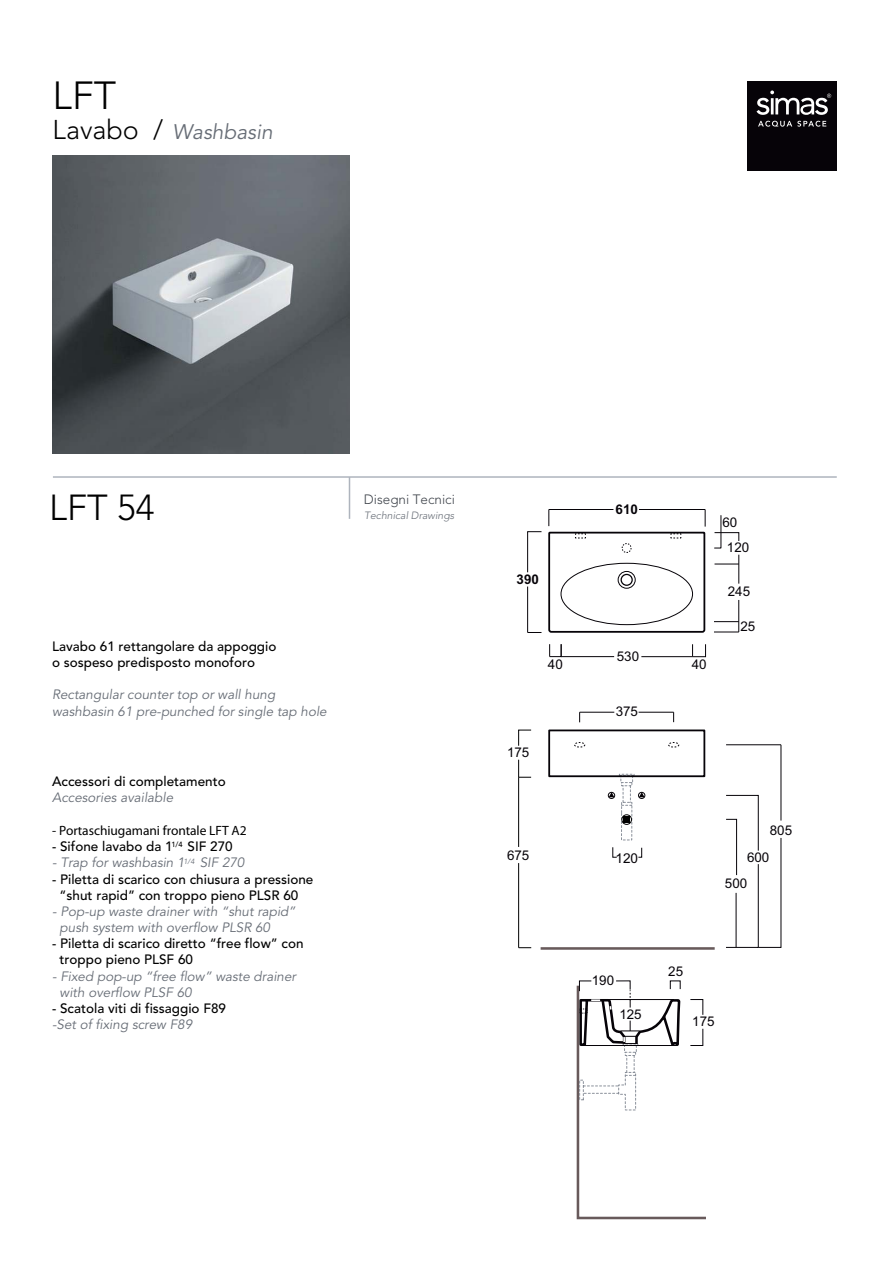
<style>
.page{position:relative;width:893px;height:1263px;background:#fff}
.page>*{position:absolute;margin:0;border:0;box-sizing:border-box;transform-origin:0 0}
.t1{font:300 39px "Avenir";color:#000}
.t2{font:300 36px "Avenir";color:#000}
.t3{font:italic 21px "Avenir";color:#676d76}
.t4{font:13.65px "Arial";color:#060308}
.t5{font:500 13.5px/16.2px "Avenir";color:#000}
.t6{font:italic 13.5px/16.2px "Avenir";color:#676d76}
.t7{font:13.5px "Myriad Pro";letter-spacing:-.005em;color:#000}
.t8{font:300 13.5px "Avenir";color:#41464d}
.t9{font:13.35px/24.8px "Arial";color:#060308}
.t10{font:700 13.35px "Arial";color:#060308}
.t11{font:italic 300 10.5px "Avenir";color:#676d76}
.t12{font:500 7.5px "Avenir";color:#000}
.t13{font:italic 7.5px "Avenir";color:#676d76}
.s1{font-weight:300;font-style:normal;font-size:27px;color:#000}
</style>
<div class="page">
<hr style="left:53px;top:476px;width:784px;height:2px;background:#aeb4bd">
<hr style="left:349px;top:477px;width:1px;height:42px;background:#aeb4bd">
<div style="left:747px;top:81px;width:90px;height:89px;background:#060308"></div>
<svg style="left:756px;top:91px;width:75px;height:24px"></svg>
<svg style="left:758px;top:121px;width:68px;height:6px"></svg>
<img style="left:52px;top:156px;width:298px;height:297px">
<svg style="left:612px;top:847px;width:5px;height:11px"></svg>
<svg style="left:638px;top:847px;width:4px;height:11px"></svg>
<hr style="left:738px;top:600px;width:1px;height:32px;background:#060308">
<svg style="left:714px;top:621px;width:25px;height:1px"></svg>
<svg style="left:714px;top:555px;width:25px;height:29px"></svg>
<div style="left:574px;top:742px;width:11px;height:5px;border:1px dashed #060308;border-radius:50%"></div>
<div style="left:668px;top:742px;width:11px;height:5px;border:1px dashed #060308;border-radius:50%"></div>
<svg style="left:714px;top:515px;width:25px;height:34px"></svg>
<hr style="left:541px;top:947px;width:174px;height:3px;background:#685a5b">
<div style="left:608px;top:792px;width:7px;height:7px;border:1px solid #060308;border-radius:50%"></div>
<div style="left:638px;top:792px;width:7px;height:7px;border:1px solid #060308;border-radius:50%"></div>
<svg style="left:609px;top:773px;width:35px;height:68px"></svg>
<div style="left:623px;top:816px;width:7px;height:7px;background:#000"></div>
<div style="left:621px;top:814px;width:11px;height:11px;border:1px solid #000;border-radius:50%"></div>
<hr style="left:638px;top:712px;width:36px;height:1px;background:#060308">
<hr style="left:580px;top:712px;width:34px;height:1px;background:#060308">
<div style="left:548px;top:730px;width:157px;height:47px;border:2px solid #060308"></div>
<hr style="left:639px;top:509px;width:66px;height:1px;background:#060308">
<svg style="left:527px;top:510px;width:179px;height:123px"></svg>
<hr style="left:549px;top:509px;width:64px;height:1px;background:#060308">
<svg style="left:519px;top:947px;width:12px;height:1px"></svg>
<hr style="left:518px;top:777px;width:1px;height:70px;background:#000">
<hr style="left:518px;top:863px;width:1px;height:85px;background:#000">
<svg style="left:518px;top:760px;width:13px;height:18px"></svg>
<svg style="left:518px;top:730px;width:13px;height:16px"></svg>
<hr style="left:781px;top:745px;width:1px;height:76px;background:#060308">
<hr style="left:726px;top:745px;width:55px;height:1px;background:#060308">
<svg style="left:726px;top:795px;width:55px;height:153px"></svg>
<hr style="left:641px;top:656px;width:51px;height:1px;background:#060308">
<svg style="left:692px;top:644px;width:14px;height:13px"></svg>
<hr style="left:561px;top:656px;width:53px;height:1px;background:#060308">
<svg style="left:549px;top:644px;width:13px;height:13px"></svg>
<svg style="left:576px;top:980px;width:130px;height:240px"></svg>
<svg style="left:714px;top:632px;width:25px;height:1px"></svg>
<h1 class="t1" style="left:53px;top:80px;width:65px">LFT</h1>
<h3 class="t3" style="left:53px;top:123px;width:222px"><span class="s1">Lavabo /</span> Washbasin</h3>
<h2 class="t2" style="left:49px;top:493px;width:107px">LFT 54</h2>
<p class="t8" style="left:364px;top:494px;width:93px">Disegni Tecnici</p>
<p class="t11" style="left:364px;top:511px;width:92px">Technical Drawings</p>
<p class="t5" style="left:52px;top:640px;width:226px">Lavabo 61 rettangolare da appoggio o sospeso predisposto monoforo</p>
<p class="t6" style="left:52px;top:688px;width:276px">Rectangular counter top or wall hung washbasin 61 pre-punched for single tap hole</p>
<p class="t5" style="left:52px;top:775px;width:175px">Accessori di completamento</p>
<p class="t6" style="left:52px;top:791px;width:123px">Accesories available</p>
<p class="t7" style="left:52px;top:825px;width:196px">- Portaschiugamani frontale LFT A2</p>
<p class="t10" style="left:516px;top:572px;width:24px">390</p>
<p class="t9" style="left:548px;top:652px;width:16px">40</p>
<p class="t9" style="left:507px;top:740px;width:24px">175</p>
<p class="t10" style="left:616px;top:501px;width:24px">610</p>
<p class="t9" style="left:617px;top:644px;width:24px">530</p>
<p class="t9" style="left:616px;top:699px;width:24px">375</p>
<p class="t5" style="left:52px;top:839px;width:182px">- Sifone lavabo da 1 SIF 270</p>
<p class="t6" style="left:52px;top:856px;width:194px">- Trap for washbasin 1 SIF 270</p>
<p class="t5" style="left:52px;top:872px;width:263px;text-align:center">- Piletta di scarico con chiusura a pressione “shut rapid” con troppo pieno PLSR 60</p>
<p class="t6" style="left:60px;top:905px;width:237px;text-indent:-7px">- Pop-up waste drainer with “shut rapid” push system with overflow PLSR 60</p>
<p class="t5" style="left:60px;top:937px;width:245px;text-indent:-7px">- Piletta di scarico diretto “free flow” con troppo pieno PLSF 60</p>
<p class="t6" style="left:60px;top:969px;width:238px;text-indent:-7px">- Fixed pop-up “free flow” waste drainer with overflow PLSF 60</p>
<p class="t5" style="left:52px;top:1002px;width:175px">- Scatola viti di fissaggio F89</p>
<p class="t6" style="left:52px;top:1018px;width:142px">-Set of fixing screw F89</p>
<p class="t12" style="left:171px;top:841px;width:13px">1/4</p>
<p class="t9" style="left:507px;top:843px;width:24px">675</p>
<p class="t13" style="left:183px;top:858px;width:13px">1/4</p>
<p class="t4" style="left:615px;top:850px;width:24px">120</p>
<p class="t9" style="left:592px;top:968px;width:24px">190</p>
<p class="t9" style="left:619px;top:1002px;width:24px">125</p>
<p class="t9" style="left:692px;top:652px;width:16px">40</p>
<p class="t9" style="left:727px;top:510px;width:24px;text-indent:-5px">60<br>120</p>
<p class="t9" style="left:728px;top:579px;width:24px">245</p>
<p class="t9" style="left:740px;top:614px;width:16px">25</p>
<p class="t9" style="left:770px;top:818px;width:24px">805</p>
<p class="t9" style="left:725px;top:844px;width:46px;line-height:26.5px;text-indent:22px">600<br>500</p>
<p class="t9" style="left:668px;top:960px;width:16px">25</p>
<p class="t9" style="left:692px;top:1009px;width:24px">175</p>
</div>
